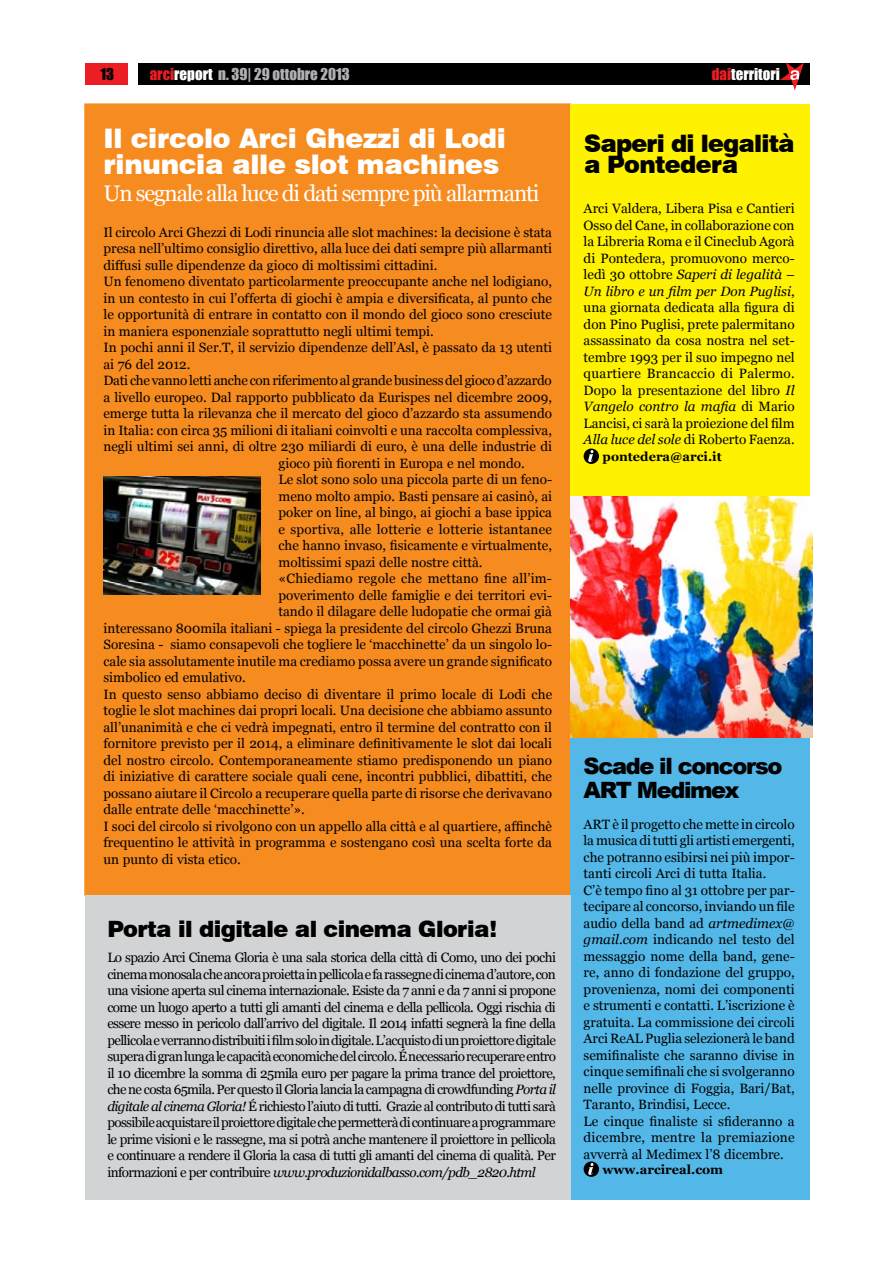
<style>
.page{position:relative;width:893px;height:1263px;background:#fff}
.page>*{position:absolute;margin:0;border:0;box-sizing:border-box;transform-origin:0 0}
.t1{font:900 27px/26.7px "Swiss 721 BT";letter-spacing:-.01em;color:#fff}
.t2{font:900 24px/21px "Swiss 721 BT";letter-spacing:-.035em;color:#000}
.t3{font:22.5px "Georgia";letter-spacing:-.05em;color:#fff}
.t4{font:900 22.5px "Swiss 721 BT";letter-spacing:-.025em;color:#000}
.t5{font:900 22.5px/24px "Arial";letter-spacing:-.06em;color:#000}
.t6{font:15px "Impact";color:#afb1b4}
.t7{font:15px "Impact";color:#fff}
.t8{font:15px "Impact";color:#000}
.t9{font:13.5px/16.5px "Georgia";color:#000;text-align:justify}
.t10{font:13.5px "Georgia";letter-spacing:-.02em;color:#000}
.t11{font:700 12.75px "Georgia";color:#000}
.s1{color:#ed1d24}
.s2{color:#fff}
.s3{font-style:italic}
</style>
<div class="page">
<div style="left:85px;top:64px;width:43px;height:21px;background:#ed1d24"></div>
<div style="left:138px;top:64px;width:672px;height:21px;background:#000"></div>
<div style="left:84px;top:103px;width:487px;height:793px;background:#f68b1f;border:2px solid #f68b1f"></div>
<div style="left:570px;top:104px;width:240px;height:438px;background:#fff200"></div>
<div style="left:570px;top:621px;width:240px;height:578px;background:#53b7e8"></div>
<div style="left:85px;top:895px;width:485px;height:304px;background:#d1d3d4"></div>
<img style="left:570px;top:496px;width:243px;height:242px">
<svg style="left:780px;top:62px;width:24px;height:28px"></svg>
<img style="left:103px;top:476px;width:158px;height:118px">
<svg style="left:584px;top:448px;width:15px;height:16px"></svg>
<svg style="left:588px;top:450px;width:5px;height:12px"></svg>
<svg style="left:584px;top:1161px;width:15px;height:16px"></svg>
<svg style="left:588px;top:1163px;width:5px;height:12px"></svg>
<p class="t8" style="left:101px;top:62px;width:15px">13</p>
<p class="t6" style="left:150px;top:62px;width:201px"><span class="s1">arci</span><span class="s2">report</span> n. 39| 29 ottobre 2013</p>
<p class="t7" style="left:712px;top:62px;width:70px"><span class="s1">dai</span>territori</p>
<h1 class="t1" style="left:103px;top:125px;width:404px">Il circolo Arci Ghezzi di Lodi rinuncia alle slot machines</h1>
<h3 class="t3" style="left:103px;top:180px;width:437px">Un segnale alla luce di dati sempre più allarmanti</h3>
<p class="t9" style="left:103px;top:224px;width:450px">Il circolo Arci Ghezzi di Lodi rinuncia alle slot machines: la decisione è stata</p>
<p class="t9" style="left:103px;top:241px;width:450px">presa nell’ultimo consiglio direttivo, alla luce dei dati sempre più allarmanti</p>
<p class="t9" style="left:103px;top:257px;width:336px">diffusi sulle dipendenze da gioco di moltissimi cittadini.</p>
<p class="t9" style="left:103px;top:274px;width:450px">Un fenomeno diventato particolarmente preoccupante anche nel lodigiano,</p>
<p class="t9" style="left:103px;top:290px;width:450px">in un contesto in cui l’offerta di giochi è ampia e diversificata, al punto che</p>
<p class="t9" style="left:103px;top:307px;width:450px">le opportunità di entrare in contatto con il mondo del gioco sono cresciute</p>
<p class="t9" style="left:103px;top:323px;width:332px">in maniera esponenziale soprattutto negli ultimi tempi.</p>
<p class="t9" style="left:103px;top:340px;width:450px">In pochi anni il Ser.T, il servizio dipendenze dell’Asl, è passato da 13 utenti</p>
<p class="t9" style="left:103px;top:356px;width:88px">ai 76 del 2012.</p>
<p class="t10" style="left:103px;top:372px;width:450px">Dati che vanno letti anche con riferimento al grande business del gioco d’azzardo</p>
<p class="t9" style="left:103px;top:389px;width:450px">a livello europeo. Dal rapporto pubblicato da Eurispes nel dicembre 2009,</p>
<p class="t9" style="left:103px;top:406px;width:450px">emerge tutta la rilevanza che il mercato del gioco d’azzardo sta assumendo</p>
<p class="t9" style="left:103px;top:422px;width:450px">in Italia: con circa 35 milioni di italiani coinvolti e una raccolta complessiva,</p>
<p class="t9" style="left:103px;top:439px;width:450px">negli ultimi sei anni, di oltre 230 miliardi di euro, è una delle industrie di</p>
<p class="t9" style="left:279px;top:455px;width:248px">gioco più fiorenti in Europa e nel mondo.</p>
<p class="t9" style="left:279px;top:472px;width:275px">Le slot sono solo una piccola parte di un feno-</p>
<p class="t9" style="left:279px;top:488px;width:275px">meno molto ampio. Basti pensare ai casinò, ai</p>
<p class="t9" style="left:279px;top:505px;width:275px">poker on line, al bingo, ai giochi a base ippica</p>
<p class="t9" style="left:279px;top:521px;width:275px">e sportiva, alle lotterie e lotterie istantanee</p>
<p class="t9" style="left:279px;top:538px;width:275px">che hanno invaso, fisicamente e virtualmente,</p>
<p class="t9" style="left:279px;top:554px;width:205px">moltissimi spazi delle nostre città.</p>
<p class="t9" style="left:279px;top:571px;width:275px">«Chiediamo regole che mettano fine all’im-</p>
<p class="t9" style="left:279px;top:587px;width:275px">poverimento delle famiglie e dei territori evi-</p>
<p class="t9" style="left:279px;top:604px;width:275px">tando il dilagare delle ludopatie che ormai già</p>
<p class="t9" style="left:103px;top:620px;width:450px">interessano 800mila italiani - spiega la presidente del circolo Ghezzi Bruna</p>
<p class="t9" style="left:103px;top:637px;width:450px">Soresina - siamo consapevoli che togliere le ‘macchinette’ da un singolo lo-</p>
<p class="t9" style="left:103px;top:653px;width:450px">cale sia assolutamente inutile ma crediamo possa avere un grande significato</p>
<p class="t9" style="left:103px;top:670px;width:144px">simbolico ed emulativo.</p>
<p class="t9" style="left:103px;top:686px;width:450px">In questo senso abbiamo deciso di diventare il primo locale di Lodi che</p>
<p class="t9" style="left:103px;top:703px;width:450px">toglie le slot machines dai propri locali. Una decisione che abbiamo assunto</p>
<p class="t9" style="left:103px;top:719px;width:450px">all’unanimità e che ci vedrà impegnati, entro il termine del contratto con il</p>
<p class="t9" style="left:103px;top:736px;width:450px">fornitore previsto per il 2014, a eliminare definitivamente le slot dai locali</p>
<p class="t9" style="left:103px;top:752px;width:450px">del nostro circolo. Contemporaneamente stiamo predisponendo un piano</p>
<p class="t9" style="left:103px;top:769px;width:450px">di iniziative di carattere sociale quali cene, incontri pubblici, dibattiti, che</p>
<p class="t9" style="left:103px;top:785px;width:450px">possano aiutare il Circolo a recuperare quella parte di risorse che derivavano</p>
<p class="t9" style="left:103px;top:802px;width:203px">dalle entrate delle ‘macchinette’».</p>
<p class="t9" style="left:103px;top:818px;width:450px">I soci del circolo si rivolgono con un appello alla città e al quartiere, affinchè</p>
<p class="t9" style="left:103px;top:835px;width:450px">frequentino le attività in programma e sostengano così una scelta forte da</p>
<p class="t9" style="left:103px;top:851px;width:139px">un punto di vista etico.</p>
<h3 class="t4" style="left:107px;top:915px;width:392px">Porta il digitale al cinema Gloria!</h3>
<p class="t9" style="left:107px;top:949px;width:450px">Lo spazio Arci Cinema Gloria è una sala storica della città di Como, uno dei pochi cinema monosala che ancora proietta in pellicola e fa rassegne di cinema d’autore, con una visione aperta sul cinema internazionale. Esiste da 7 anni e da 7 anni si propone come un luogo aperto a tutti gli amanti del cinema e della pellicola. Oggi rischia di essere messo in pericolo dall’arrivo del digitale. Il 2014 infatti segnerà la fine della pellicola e verranno distribuiti i film solo in digitale. L’acquisto di un proiettore digitale supera di gran lunga le capacità economiche del circolo. É necessario recuperare entro il 10 dicembre la somma di 25mila euro per pagare la prima trance del proiettore, che ne costa 65mila. Per questo il Gloria lancia la campagna di crowdfunding <span class="s3">Porta il digitale al cinema Gloria!</span> É richiesto l’aiuto di tutti. Grazie al contributo di tutti sarà possibile acquistare il proiettore digitale che permetterà di continuare a programmare le prime visioni e le rassegne, ma si potrà anche mantenere il proiettore in pellicola e continuare a rendere il Gloria la casa di tutti gli amanti del cinema di qualità. Per informazioni e per contribuire <span class="s3">www.produzionidalbasso.com/pdb_2820.html</span></p>
<h2 class="t2" style="left:584px;top:133px;width:212px">Saperi di legalità a Pontedera</h2>
<p class="t9" style="left:584px;top:201px;width:213px">Arci Valdera, Libera Pisa e Cantieri Osso del Cane, in collaborazione con la Libreria Roma e il Cineclub Agorà di Pontedera, promuovono merco&shy;ledì 30 ottobre <span class="s3">Saperi di legalità – Un libro e un film per Don Puglisi</span>, una giornata dedicata alla figura di don Pino Puglisi, prete palermitano assassinato da cosa nostra nel set&shy;tembre 1993 per il suo impegno nel quartiere Brancaccio di Palermo.<br>Dopo la presentazione del libro <span class="s3">Il Vangelo contro la mafia</span> di Mario Lancisi, ci sarà la proiezione del film <span class="s3">Alla luce del sole</span> di Roberto Faenza.</p>
<p class="t11" style="left:603px;top:448px;width:121px">pontedera@arci.it</p>
<h3 class="t5" style="left:584px;top:753px;width:200px">Scade il concorso<br>ART Medimex</h3>
<p class="t9" style="left:584px;top:816px;width:213px;text-align:left">ART è il progetto che mette in circolo la musica di tutti gli artisti emergenti, che potranno esibirsi nei più impor&shy;tanti circoli Arci di tutta Italia.<br>C’è tempo fino al 31 ottobre per par&shy;tecipare al concorso, inviando un file audio della band ad <span class="s3">artmedimex@ gmail.com</span> indicando nel testo del messaggio nome della band, gene&shy;re, anno di fondazione del gruppo, provenienza, nomi dei componenti e strumenti e contatti. L’iscrizione è gratuita. La commissione dei circoli Arci ReAL Puglia selezionerà le band semifinaliste che saranno divise in cinque semifinali che si svolgeranno nelle province di Foggia, Bari/Bat, Taranto, Brindisi, Lecce.<br>Le cinque finaliste si sfideranno a dicembre, mentre la premiazione avverrà al Medimex l’8 dicembre.</p>
<p class="t11" style="left:603px;top:1161px;width:122px">www.arcireal.com</p>
</div>
